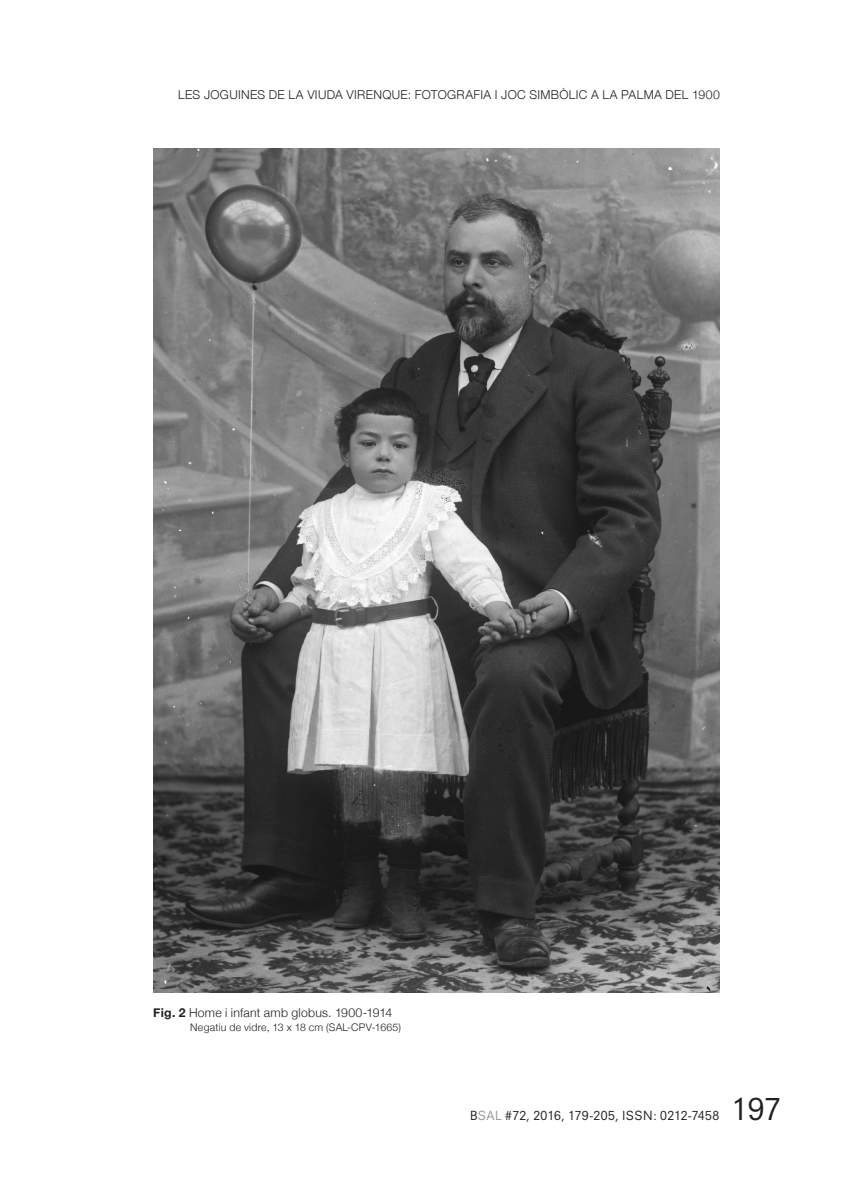
<style>
.page{position:relative;width:844px;height:1191px;background:#fff}
.page>*{position:absolute;margin:0;border:0;box-sizing:border-box;transform-origin:0 0}
.t1{font:29.75px "Neuzeit S";color:#231f20}
.peu_de_pàg{font:300 12.25px "Helvetica Neue";letter-spacing:.025em;color:#231f20}
.t2{font:12.25px "Neuzeit S";letter-spacing:.025em;color:#231f20}
.peu_de_pàg-2{font:300 10.5px "Helvetica Neue";letter-spacing:.025em;color:#231f20}
.s1{font-weight:700}
.s2{color:#939598}
</style>
<div class="page">
<img style="left:153px;top:149px;width:566px;height:843px">
<p class="peu_de_pàg" style="left:178px;top:85px;width:543px">LES JOGUINES DE LA VIUDA VIRENQUE: FOTOGRAFIA I JOC SIMBÒLIC A LA PALMA DEL 1900</p>
<p class="peu_de_pàg" style="left:153px;top:1002px;width:240px"><span class="s1">Fig. 2</span> Home i infant amb globus. 1900-1914</p>
<p class="peu_de_pàg-2" style="left:190px;top:1019px;width:212px">Negatiu de vidre, 13 x 18 cm (SAL-CPV-1665)</p>
<p class="t2" style="left:470px;top:1107px;width:251px">B<span class="s2">SAL</span> #72, 2016, 179-205, ISSN: 0212-7458</p>
<h1 class="t1" style="left:731px;top:1090px;width:51px">197</h1>
</div>
